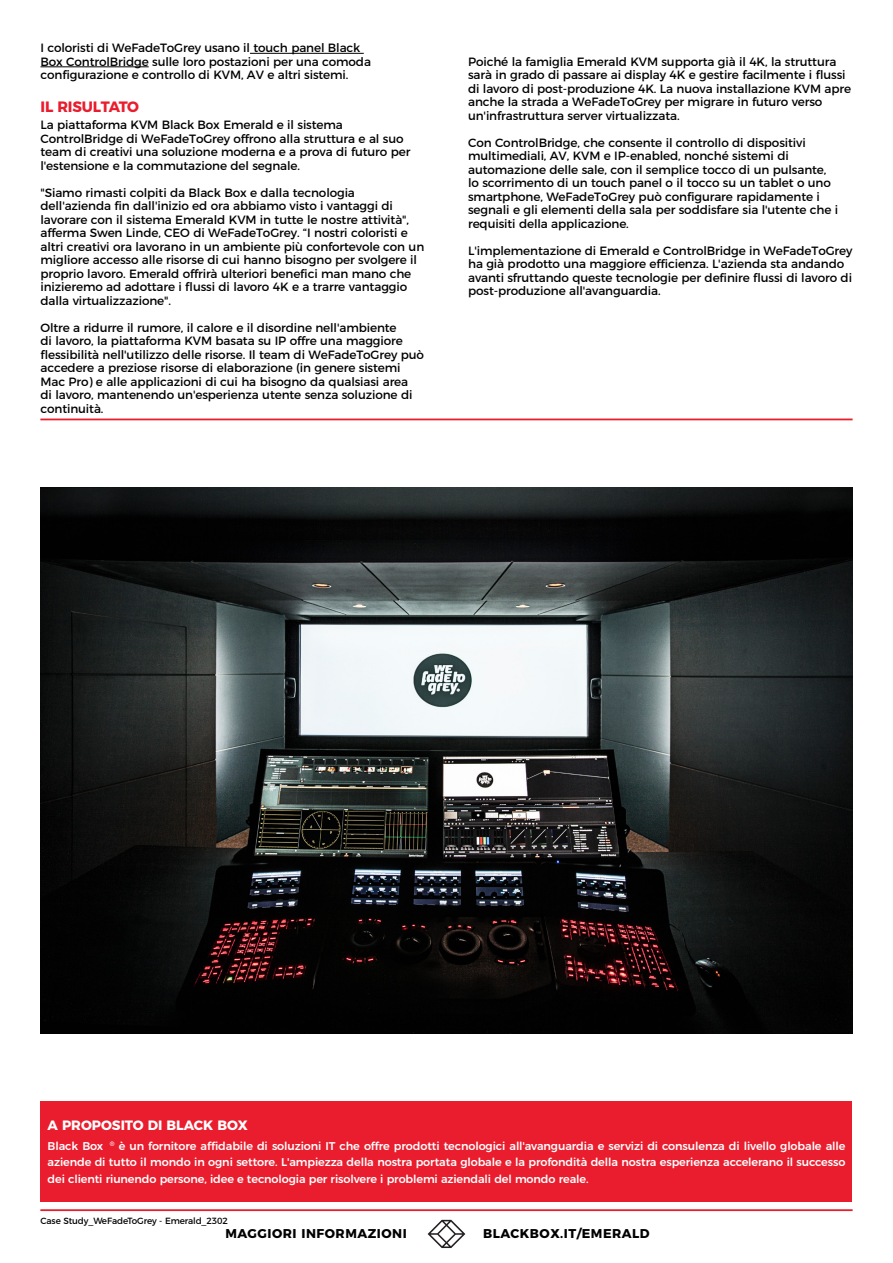
<style>
.page{position:relative;width:893px;height:1263px;background:#fff}
.page>*{position:absolute;margin:0;border:0;box-sizing:border-box;transform-origin:0 0}
.t1{font:700 15px "Montserrat";letter-spacing:-.01em;color:#e91d2d}
.t2{font:700 13.5px "Montserrat";color:#fff}
.t3{font:700 12.75px "Montserrat";letter-spacing:.04em;color:#000101}
.t4{font:700 12.75px "Montserrat";letter-spacing:.04em;color:#000}
.t5{font:12px/13.5px "Montserrat";letter-spacing:-.01em;color:#000}
.t6{font:500 11.25px/16.5px "Montserrat";letter-spacing:-.01em;color:#fff;text-align:justify}
.t7{font:9px "Montserrat";letter-spacing:-.01em;color:#000}
</style>
<div class="page">
<hr style="left:40px;top:1209px;width:813px;height:2px;background:#e91d2d">
<svg style="left:428px;top:1220px;width:37px;height:28px"></svg>
<div style="left:40px;top:1101px;width:812px;height:100px;background:#e91d2d"></div>
<hr style="left:250px;top:53px;width:114px;height:1px;background:#000">
<hr style="left:40px;top:67px;width:109px;height:1px;background:#000">
<hr style="left:40px;top:419px;width:813px;height:1px;background:#e91d2d">
<img style="left:40px;top:488px;width:812px;height:545px">
<p class="t5" style="left:40px;top:40px;width:332px">I coloristi di WeFadeToGrey usano il touch panel Black<br>Box ControlBridge sulle loro postazioni per una comoda configurazione e controllo di KVM, AV e altri sistemi.</p>
<p class="t1" style="left:40px;top:95px;width:100px">IL RISULTATO</p>
<p class="t5" style="left:40px;top:117px;width:371px">La piattaforma KVM Black Box Emerald e il sistema ControlBridge di WeFadeToGrey offrono alla struttura e al suo team di creativi una soluzione moderna e a prova di futuro per l'estensione e la commutazione del segnale.</p>
<p class="t5" style="left:40px;top:185px;width:385px">"Siamo rimasti colpiti da Black Box e dalla tecnologia dell'azienda fin dall'inizio ed ora abbiamo visto i vantaggi di lavorare con il sistema Emerald KVM in tutte le nostre attività", afferma Swen Linde, CEO di WeFadeToGrey. “I nostri coloristi e altri creativi ora lavorano in un ambiente più confortevole con un migliore accesso alle risorse di cui hanno bisogno per svolgere il proprio lavoro. Emerald offrirà ulteriori benefici man mano che inizieremo ad adottare i flussi di lavoro 4K e a trarre vantaggio dalla virtualizzazione".</p>
<p class="t5" style="left:40px;top:320px;width:385px">Oltre a ridurre il rumore, il calore e il disordine nell'ambiente<br>di lavoro, la piattaforma KVM basata su IP offre una maggiore flessibilità nell'utilizzo delle risorse. Il team di WeFadeToGrey può accedere a preziose risorse di elaborazione (in genere sistemi Mac Pro) e alle applicazioni di cui ha bisogno da qualsiasi area<br>di lavoro, mantenendo un'esperienza utente senza soluzione di continuità.</p>
<p class="t5" style="left:468px;top:54px;width:385px">Poiché la famiglia Emerald KVM supporta già il 4K, la struttura sarà in grado di passare ai display 4K e gestire facilmente i flussi di lavoro di post-produzione 4K. La nuova installazione KVM apre anche la strada a WeFadeToGrey per migrare in futuro verso un'infrastruttura server virtualizzata.</p>
<p class="t5" style="left:468px;top:135px;width:372px">Con ControlBridge, che consente il controllo di dispositivi multimediali, AV, KVM e IP-enabled, nonché sistemi di automazione delle sale, con il semplice tocco di un pulsante, lo scorrimento di un touch panel o il tocco su un tablet o uno smartphone, WeFadeToGrey può configurare rapidamente i segnali e gli elementi della sala per soddisfare sia l'utente che i requisiti della applicazione.</p>
<p class="t5" style="left:468px;top:243px;width:386px">L'implementazione di Emerald e ControlBridge in WeFadeToGrey ha già prodotto una maggiore efficienza. L'azienda sta andando avanti sfruttando queste tecnologie per definire flussi di lavoro di post-produzione all'avanguardia.</p>
<p class="t2" style="left:48px;top:1114px;width:202px">A PROPOSITO DI BLACK BOX</p>
<p class="t6" style="left:48px;top:1136px;width:799px">Black Box <sup>®</sup> è un fornitore affidabile di soluzioni IT che offre prodotti tecnologici all'avanguardia e servizi di consulenza di livello globale alle aziende di tutto il mondo in ogni settore. L'ampiezza della nostra portata globale e la profondità della nostra esperienza accelerano il successo dei clienti riunendo persone, idee e tecnologia per risolvere i problemi aziendali del mondo reale.</p>
<p class="t7" style="left:40px;top:1213px;width:189px">Case Study_WeFadeToGrey - Emerald_2302</p>
<p class="t3" style="left:225px;top:1223px;width:183px">MAGGIORI INFORMAZIONI</p>
<p class="t4" style="left:483px;top:1223px;width:168px">BLACKBOX.IT/EMERALD</p>
</div>
